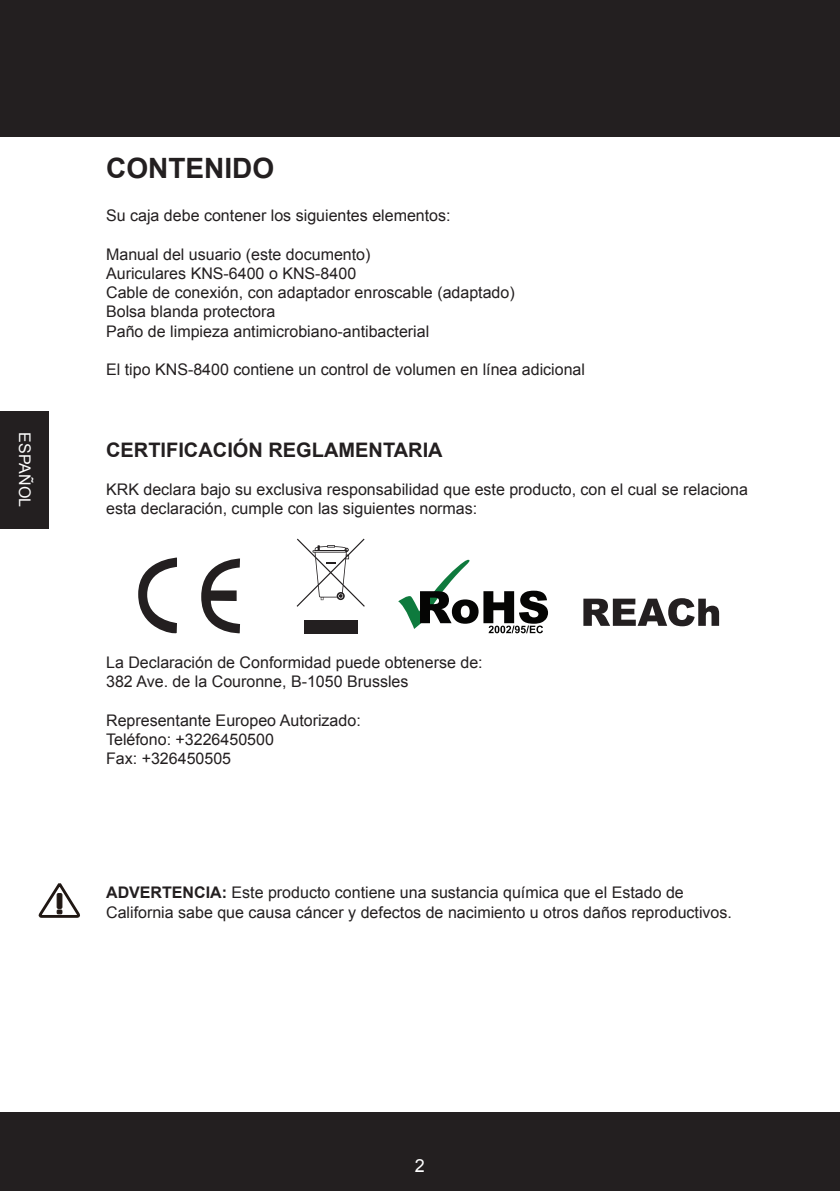
<style>
.page{position:relative;width:840px;height:1191px;background:#fff}
.page>*{position:absolute;margin:0;border:0;box-sizing:border-box;transform-origin:0 0}
.t1{font:700 28px "Arial";color:#231f20}
.t2{font:700 20px "Arial";color:#231f20}
.t3{font:18px "Arial";color:#fff}
.t4{font:16px/19.2px "Arial";color:#231f20}
.t5{font:16px "Arial";color:#fff}
.s1{font-weight:700}
</style>
<div class="page">
<div style="left:0;top:0;width:839px;height:136px;background:#231f20"></div>
<div style="left:0;top:1111px;width:839px;height:80px;background:#231f20"></div>
<div style="left:0;top:411px;width:48px;height:118px;background:#231f20"></div>
<svg style="left:39px;top:883px;width:41px;height:34px"></svg>
<svg style="left:138px;top:557px;width:39px;height:76px"></svg>
<svg style="left:201px;top:558px;width:39px;height:75px"></svg>
<div style="left:304px;top:620px;width:53px;height:13px;background:#231f20"></div>
<svg style="left:296px;top:538px;width:68px;height:69px"></svg>
<svg style="left:583px;top:598px;width:135px;height:28px"></svg>
<svg style="left:398px;top:559px;width:149px;height:74px"></svg>
<p class="t5" style="left:35px;top:432px;width:76px;rotate:90deg">ESPAÑOL</p>
<h1 class="t1" style="left:106px;top:150px;width:169px">CONTENIDO</h1>
<p class="t4" style="left:106px;top:206px;width:346px">Su caja debe contener los siguientes elementos:</p>
<p class="t4" style="left:106px;top:245px;width:410px">Manual del usuario (este documento)<br>Auriculares KNS-6400 o KNS-8400<br>Cable de conexión, con adaptador enroscable (adaptado)<br>Bolsa blanda protectora<br>Paño de limpieza antimicrobiano-antibacterial</p>
<p class="t4" style="left:106px;top:360px;width:480px">El tipo KNS-8400 contiene un control de volumen en línea adicional</p>
<p class="t2" style="left:106px;top:436px;width:338px">CERTIFICACIÓN REGLAMENTARIA</p>
<p class="t4" style="left:106px;top:480px;width:643px">KRK declara bajo su exclusiva responsabilidad que este producto, con el cual se relaciona esta declaración, cumple con las siguientes normas:</p>
<p class="t4" style="left:106px;top:653px;width:378px">La Declaración de Conformidad puede obtenerse de:<br>382 Ave. de la Couronne, B-1050 Brussles</p>
<p class="t4" style="left:106px;top:710px;width:256px">Representante Europeo Autorizado:<br>Teléfono: +3226450500<br>Fax: +326450505</p>
<p class="t4" style="left:106px;top:883px;width:627px"><span class="s1">ADVERTENCIA:</span> Este producto contiene una sustancia química que el Estado de<br>California sabe que causa cáncer y defectos de nacimiento u otros daños reproductivos.</p>
<p class="t3" style="left:415px;top:1153px;width:12px">2</p>
</div>
